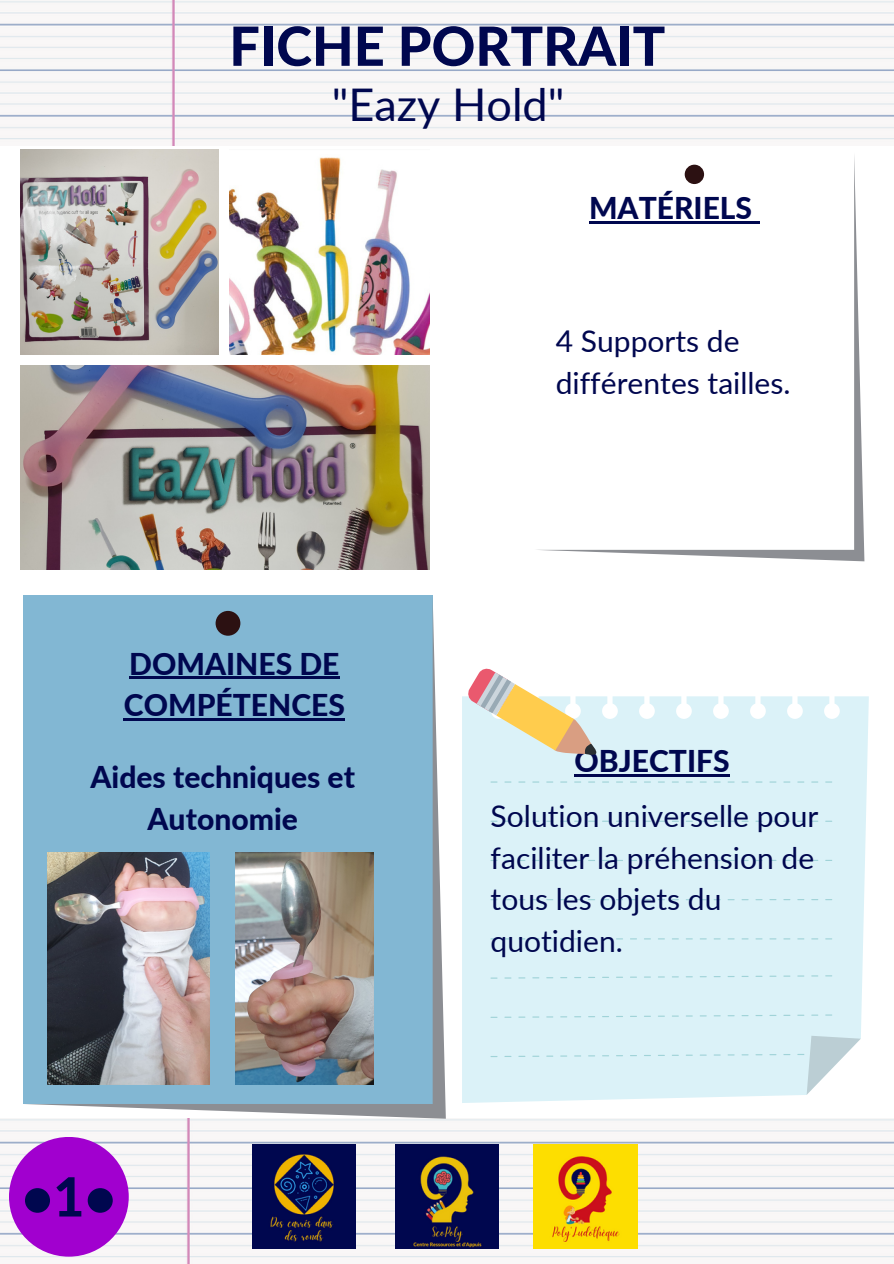
<style>
.page{position:relative;width:894px;height:1264px;background:#fff}
.page>*{position:absolute;margin:0;border:0;box-sizing:border-box;transform-origin:0 0}
.t1{font:800 54px "Lato";color:#00074f}
.t2{font:45px "Lato";color:#00074f}
.t3{font:30px/41.7px "Lato";color:#00074f}
.t4{font:800 30px/41.7px "Lato";color:#00074f}
</style>
<div class="page">
<img style="left:20px;top:149px;width:198px;height:205px">
<img style="left:20px;top:365px;width:409px;height:204px">
<img style="left:229px;top:157px;width:200px;height:197px">
<svg style="left:537px;top:156px;width:327px;height:405px"></svg>
<img style="left:0;top:1118px;width:893px;height:145px">
<div style="left:462px;top:696px;width:406px;height:406px;background:#dbf2f8"></div>
<svg style="left:490px;top:781px;width:342px;height:1px"></svg>
<svg style="left:490px;top:820px;width:342px;height:1px"></svg>
<svg style="left:490px;top:859px;width:342px;height:2px"></svg>
<svg style="left:490px;top:899px;width:342px;height:1px"></svg>
<svg style="left:490px;top:938px;width:342px;height:1px"></svg>
<svg style="left:490px;top:975px;width:342px;height:3px"></svg>
<svg style="left:490px;top:1014px;width:342px;height:3px"></svg>
<svg style="left:490px;top:1035px;width:370px;height:59px;background:#daf0f5"></svg>
<img style="left:0;top:0;width:893px;height:145px">
<img style="left:395px;top:1144px;width:103px;height:104px">
<img style="left:252px;top:1144px;width:104px;height:104px">
<img style="left:533px;top:1144px;width:104px;height:104px">
<hr style="left:574px;top:774px;width:155px;height:2px;background:#00074f">
<svg style="left:462px;top:668px;width:136px;height:95px"></svg>
<svg style="left:23px;top:595px;width:422px;height:523px;background:#86b6d0"></svg>
<div style="left:9px;top:1136px;width:120px;height:120px;background:#a100cf;border-radius:50%"></div>
<img style="left:48px;top:852px;width:162px;height:232px">
<img style="left:235px;top:852px;width:138px;height:232px">
<hr style="left:129px;top:676px;width:210px;height:3px;background:#00074f">
<hr style="left:124px;top:718px;width:221px;height:2px;background:#00074f">
<hr style="left:589px;top:222px;width:163px;height:2px;background:#00074f">
<svg style="left:752px;top:222px;width:7px;height:2px"></svg>
<h1 class="t1" style="left:229px;top:12px;width:437px">FICHE PORTRAIT</h1>
<h2 class="t2" style="left:332px;top:77px;width:234px">"Eazy Hold"</h2>
<p class="t4" style="left:589px;top:187px;width:165px">MATÉRIELS</p>
<p class="t4" style="left:124px;top:642px;width:222px">DOMAINES DE<br>COMPÉTENCES</p>
<p class="t4" style="left:90px;top:756px;width:266px;text-align:center">Aides techniques et<br>Autonomie</p>
<h1 class="t1" style="left:22px;top:1163px;width:96px">•1•</h1>
<p class="t3" style="left:555px;top:320px;width:236px">4 Supports de différentes tailles.</p>
<p class="t4" style="left:574px;top:739px;width:156px">OBJECTIFS</p>
<p class="t3" style="left:490px;top:794px;width:329px">Solution universelle pour faciliter la préhension de tous les objets du quotidien.</p>
</div>
